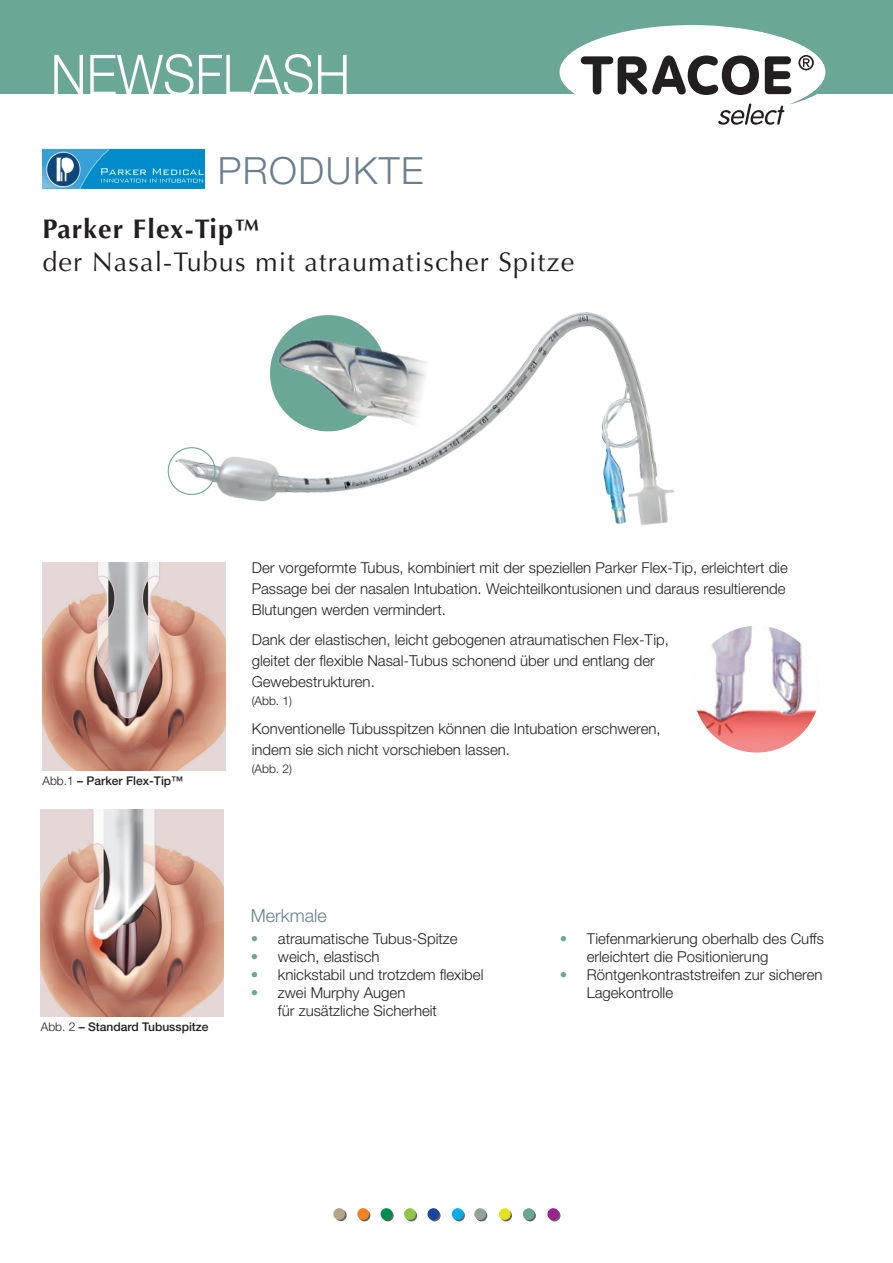
<style>
.page{position:relative;width:893px;height:1263px;background:#fff}
.page>*{position:absolute;margin:0;border:0;box-sizing:border-box;transform-origin:0 0}
.t1{font:300 56.1px "Helvetica Neue LT Pro";color:#fff;scale:.91 1}
.t2{font:300 37.5px "Helvetica Neue LT Pro";letter-spacing:.04em;color:#687f91}
.t3{font:27px/32.4px "Optima LT Std";letter-spacing:.04em;color:#231f20}
.t4{font:300 18px "Helvetica Neue LT Pro";color:#687f91}
.t5{font:300 15px/21px "Helvetica Neue LT Pro";color:#231f20}
.t6{font:500 12px "Helvetica Neue LT Pro";color:#231f20}
.t7{font:300 12px "Helvetica Neue LT Pro";color:#231f20}
.s1{font-weight:700}
.s2{font-weight:300}
.s3{color:#6aa797}
</style>
<div class="page">
<div style="left:0;top:0;width:893px;height:94px;background:#6aa797"></div>
<div style="left:559px;top:25px;width:267px;height:94px;background:#fff;border-radius:50%"></div>
<svg style="left:581px;top:26px;width:245px;height:99px"></svg>
<img style="left:43px;top:563px;width:182px;height:208px">
<img style="left:41px;top:809px;width:183px;height:208px">
<img style="left:134px;top:312px;width:540px;height:301px">
<svg style="left:166px;top:445px;width:51px;height:51px"></svg>
<img style="left:253px;top:312px;width:196px;height:146px">
<img style="left:692px;top:625px;width:129px;height:128px;border-radius:64px">
<img style="left:43px;top:150px;width:162px;height:38px">
<svg style="left:382px;top:1210px;width:12px;height:11px"></svg>
<svg style="left:429px;top:1210px;width:12px;height:11px"></svg>
<svg style="left:335px;top:1209px;width:12px;height:12px"></svg>
<div style="left:333px;top:1208px;width:12px;height:12px;background:#b3a586;border-radius:50%"></div>
<svg style="left:359px;top:1209px;width:11px;height:12px"></svg>
<div style="left:357px;top:1208px;width:12px;height:12px;background:#f58220;border-radius:50%"></div>
<div style="left:381px;top:1208px;width:11px;height:12px;background:#008c4e;border-radius:50%"></div>
<svg style="left:405px;top:1210px;width:12px;height:11px"></svg>
<div style="left:404px;top:1208px;width:12px;height:12px;background:#91c548;border-radius:50%"></div>
<div style="left:428px;top:1208px;width:11px;height:12px;background:#18469d;border-radius:50%"></div>
<svg style="left:476px;top:1210px;width:11px;height:11px"></svg>
<div style="left:474px;top:1208px;width:12px;height:12px;background:#96a196;border-radius:50%"></div>
<svg style="left:500px;top:1210px;width:12px;height:11px"></svg>
<div style="left:499px;top:1208px;width:12px;height:12px;background:#e2e318;border-radius:50%"></div>
<div style="left:524px;top:1210px;width:12px;height:11px;background:#636667;border-radius:50%"></div>
<div style="left:523px;top:1208px;width:12px;height:12px;background:#6aa797;border-radius:50%"></div>
<svg style="left:549px;top:1210px;width:11px;height:11px"></svg>
<svg style="left:453px;top:1210px;width:12px;height:11px"></svg>
<div style="left:452px;top:1208px;width:12px;height:12px;background:#00acea;border-radius:50%"></div>
<div style="left:547px;top:1208px;width:12px;height:12px;background:#99248e;border-radius:50%"></div>
<p class="t1" style="left:51px;top:41px;width:331px">NEWSFLASH</p>
<p class="t2" style="left:218px;top:147px;width:207px">PRODUKTE</p>
<p class="t3" style="left:43px;top:213px;width:533px"><span class="s1">Parker Flex-Tip™<br></span>der Nasal-Tubus mit atraumatischer Spitze</p>
<p class="t6" style="left:43px;top:773px;width:142px"><span class="s2">Abb.1</span> – Parker Flex-Tip™</p>
<p class="t5" style="left:252px;top:557px;width:538px">Der vorgeformte Tubus, kombiniert mit der speziellen Parker Flex-Tip, erleichtert die<br>Passage bei der nasalen Intubation. Weichteilkontusionen und daraus resultierende<br>Blutungen werden vermindert.</p>
<p class="t5" style="left:252px;top:628px;width:419px">Dank der elastischen, leicht gebogenen atraumatischen Flex-Tip, gleitet der flexible Nasal-Tubus schonend über und entlang der<br>Gewebestrukturen.</p>
<p class="t7" style="left:252px;top:693px;width:42px">(Abb. 1)</p>
<p class="t5" style="left:252px;top:718px;width:410px">Konventionelle Tubusspitzen können die Intubation erschweren, indem sie sich nicht vorschieben lassen.</p>
<p class="t7" style="left:252px;top:761px;width:42px">(Abb. 2)</p>
<p class="t6" style="left:41px;top:1019px;width:169px"><span class="s2">Abb. 2</span> – Standard Tubusspitze</p>
<p class="t4" style="left:251px;top:904px;width:78px">Merkmale</p>
<p class="t5" style="left:251px;top:928px;width:208px"><span class="s3">•</span> atraumatische Tubus-Spitze</p>
<p class="t5" style="left:251px;top:946px;width:130px"><span class="s3">•</span> weich, elastisch</p>
<p class="t5" style="left:251px;top:964px;width:234px"><span class="s3">•</span> knickstabil und trotzdem flexibel</p>
<p class="t5" style="left:278px;top:983px;width:161px;line-height:18px;text-indent:-27px"><span class="s3">•</span> zwei Murphy Augen<br>für zusätzliche Sicherheit</p>
<p class="t5" style="left:587px;top:929px;width:239px;line-height:18px;text-indent:-27px"><span class="s3">•</span> Tiefenmarkierung oberhalb des Cuffs erleichtert die Positionierung</p>
<p class="t5" style="left:587px;top:965px;width:237px;line-height:18px;text-indent:-27px"><span class="s3">•</span> Röntgenkontraststreifen zur sicheren<br>Lagekontrolle</p>
</div>
